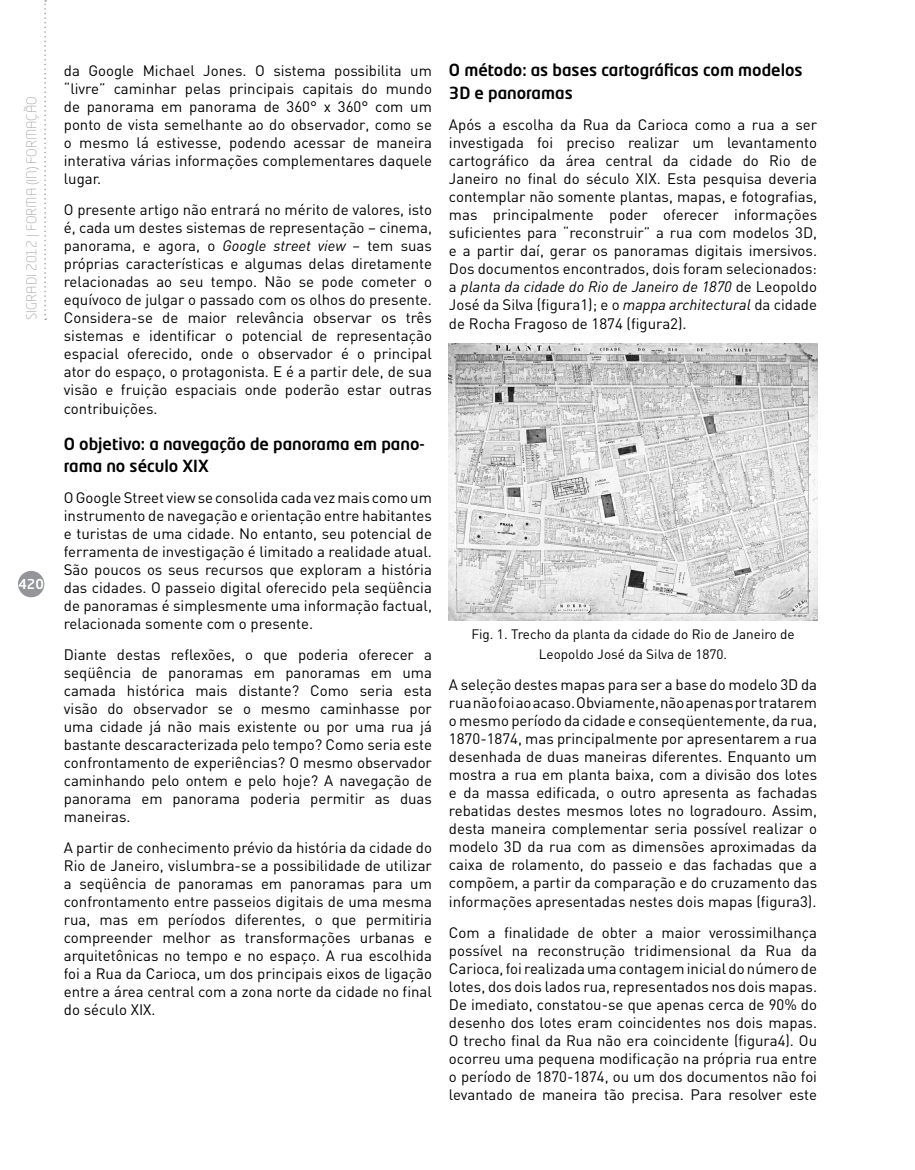
<style>
.page{position:relative;width:915px;height:1170px;background:#fff}
.page>*{position:absolute;margin:0;border:0;box-sizing:border-box;transform-origin:0 0}
.t1{font:500 16.5px/22.5px "Neo Tech Std";color:#000}
.t2{font:15px/18px "DIN";color:#000;text-align:justify}
.t3{font:13.5px/19.5px "DIN";color:#000;text-align:center}
.t4{font:300 13.5px "Neo Tech Std";color:#a7a9ac}
.t5{font:500 13.5px "Neo Tech Std";color:#fff}
.s1{font-style:italic}
</style>
<div class="page">
<div style="left:18px;top:571px;width:26px;height:26px;background:#939598;border-radius:50%"></div>
<svg style="left:44px;top:0;width:2px;height:320px"></svg>
<img style="left:449px;top:343px;width:367px;height:277px">
<p class="t4" style="left:23px;top:320px;width:225px;rotate:-90deg">SIGRADI 2012 | FORMA (IN) FORMAÇÃO</p>
<p class="t5" style="left:18px;top:575px;width:27px">420</p>
<p class="t2" style="left:64px;top:61px;width:369px">da Google Michael Jones. O sistema possibilita um “livre” caminhar pelas principais capitais do mundo de panorama em panorama de 360° x 360° com um ponto de vista semelhante ao do observador, como se o mesmo lá estivesse, podendo acessar de maneira interativa várias informações complementares daquele lugar.</p>
<p class="t2" style="left:64px;top:200px;width:369px">O presente artigo não entrará no mérito de valores, isto é, cada um destes sistemas de representação – cinema, panorama, e agora, o <span class="s1">Google street view –</span> tem suas próprias características e algumas delas diretamente relacionadas ao seu tempo. Não se pode cometer o equívoco de julgar o passado com os olhos do presente.<br>Considera-se de maior relevância observar os três sistemas e identificar o potencial de representação espacial oferecido, onde o observador é o principal ator do espaço, o protagonista. E é a partir dele, de sua visão e fruição espaciais onde poderão estar outras</p>
<p class="t2" style="left:64px;top:400px;width:95px">contribuições.</p>
<p class="t1" style="left:64px;top:432px;width:362px">O objetivo: a navegação de panorama em pano&shy;rama no século XIX</p>
<p class="t2" style="left:64px;top:488px;width:369px">O Google Street view se consolida cada vez mais como um instrumento de navegação e orientação entre habitantes e turistas de uma cidade. No entanto, seu potencial de ferramenta de investigação é limitado a realidade atual.<br>São poucos os seus recursos que exploram a história das cidades. O passeio digital oferecido pela seqüência de panoramas é simplesmente uma informação factual, relacionada somente com o presente.</p>
<p class="t2" style="left:64px;top:645px;width:369px">Diante destas reflexões, o que poderia oferecer a seqüência de panoramas em panoramas em uma camada histórica mais distante? Como seria esta visão do observador se o mesmo caminhasse por uma cidade já não mais existente ou por uma rua já bastante descaracterizada pelo tempo? Como seria este confrontamento de experiências? O mesmo observador caminhando pelo ontem e pelo hoje? A navegação de panorama em panorama poderia permitir as duas maneiras.</p>
<p class="t2" style="left:64px;top:838px;width:369px">A partir de conhecimento prévio da história da cidade do Rio de Janeiro, vislumbra-se a possibilidade de utilizar a seqüência de panoramas em panoramas para um confrontamento entre passeios digitais de uma mesma rua, mas em períodos diferentes, o que permitiria compreender melhor as transformações urbanas e arquitetônicas no tempo e no espaço. A rua escolhida foi a Rua da Carioca, um dos principais eixos de ligação entre a área central com a zona norte da cidade no final do século XIX.</p>
<p class="t1" style="left:449px;top:59px;width:355px">O método: as bases cartográficas com modelos<br>3D e panoramas</p>
<p class="t2" style="left:449px;top:115px;width:369px">Após a escolha da Rua da Carioca como a rua a ser investigada foi preciso realizar um levantamento cartográfico da área central da cidade do Rio de Janeiro no final do século XIX. Esta pesquisa deveria contemplar não somente plantas, mapas, e fotografias, mas principalmente poder oferecer informações suficientes para “reconstruir” a rua com modelos 3D, e a partir daí, gerar os panoramas digitais imersivos.<br>Dos documentos encontrados, dois foram selecionados: a <span class="s1">planta da cidade do Rio de Janeiro de 1870</span> de Leopoldo José da Silva (figura1); e o <span class="s1">mappa architectural</span> da cidade</p>
<p class="t2" style="left:449px;top:314px;width:239px">de Rocha Fragoso de 1874 (figura2).</p>
<p class="t3" style="left:471px;top:624px;width:325px">Fig. 1. Trecho da planta da cidade do Rio de Janeiro de<br>Leopoldo José da Silva de 1870.</p>
<p class="t2" style="left:449px;top:674px;width:369px">A seleção destes mapas para ser a base do modelo 3D da rua não foi ao acaso. Obviamente, não apenas por tratarem o mesmo período da cidade e conseqüentemente, da rua, 1870-1874, mas principalmente por apresentarem a rua desenhada de duas maneiras diferentes. Enquanto um mostra a rua em planta baixa, com a divisão dos lotes e da massa edificada, o outro apresenta as fachadas rebatidas destes mesmos lotes no logradouro. Assim, desta maneira complementar seria possível realizar o modelo 3D da rua com as dimensões aproximadas da caixa de rolamento, do passeio e das fachadas que a compõem, a partir da comparação e do cruzamento das</p>
<p class="t2" style="left:449px;top:886px;width:369px;line-height:30.8px">informações apresentadas nestes dois mapas (figura3).<br>Com a finalidade de obter a maior verossimilhança</p>
<p class="t2" style="left:449px;top:941px;width:369px">possível na reconstrução tridimensional da Rua da Carioca, foi realizada uma contagem inicial do número de lotes, dos dois lados rua, representados nos dois mapas.<br>De imediato, constatou-se que apenas cerca de 90% do desenho dos lotes eram coincidentes nos dois mapas.<br>O trecho final da Rua não era coincidente (figura4). Ou ocorreu uma pequena modificação na própria rua entre o período de 1870-1874, ou um dos documentos não foi levantado de maneira tão precisa. Para resolver este</p>
</div>
